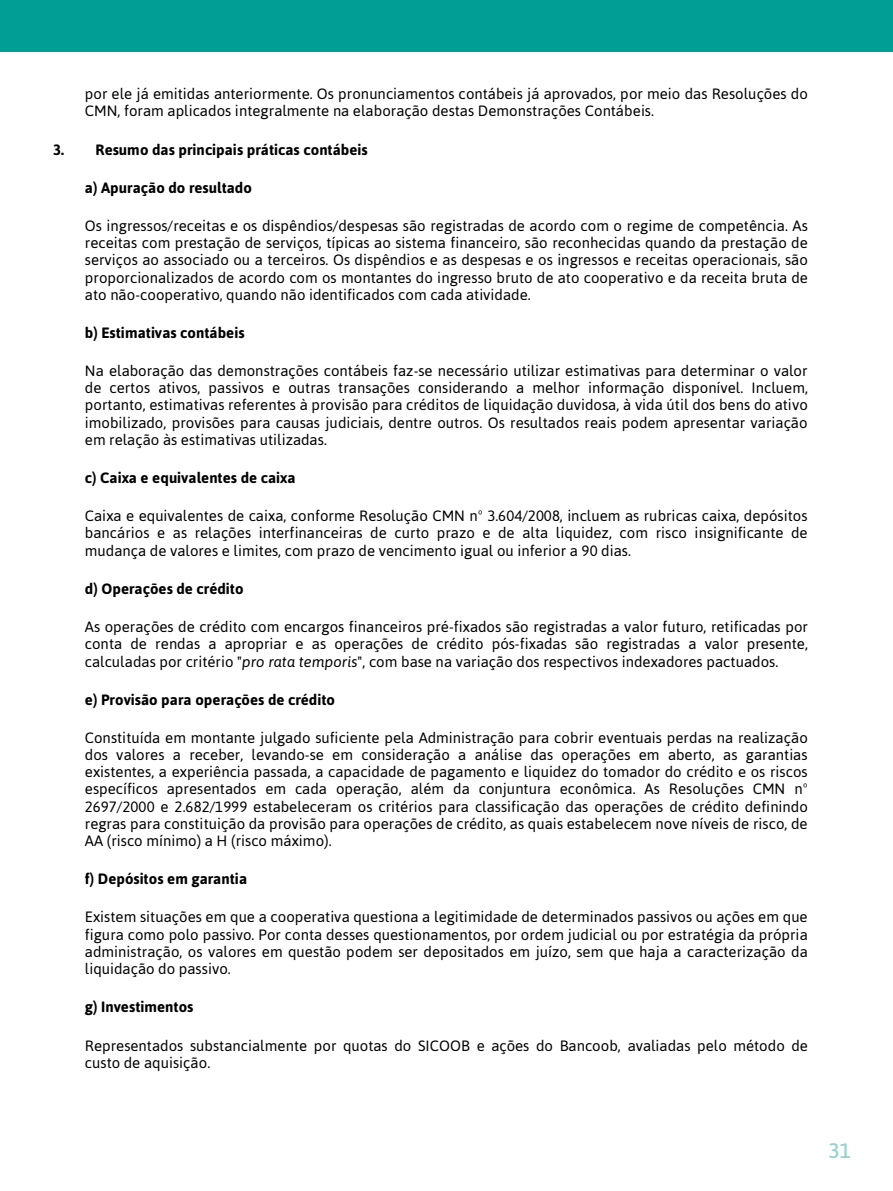
<style>
.page{position:relative;width:893px;height:1191px;background:#fff}
.page>*{position:absolute;margin:0;border:0;box-sizing:border-box;transform-origin:0 0}
.t1{font:500 21px "Asap";color:#98d1cb}
.t2{font:15px/17.2px "Asap";color:#000;text-align:justify}
.t3{font:700 15px "Asap";color:#000}
.s1{font-style:italic}
</style>
<div class="page">
<div style="left:0;top:0;width:893px;height:51px;background:#009e94"></div>
<p class="t2" style="left:85px;top:85px;width:724px">por ele já emitidas anteriormente. Os pronunciamentos contábeis já aprovados, por meio das Resoluções do<br>CMN, foram aplicados integralmente na elaboração destas Demonstrações Contábeis.</p>
<p class="t3" style="left:53px;top:140px;width:316px">3. Resumo das principais práticas contábeis</p>
<p class="t3" style="left:85px;top:179px;width:169px">a) Apuração do resultado</p>
<p class="t2" style="left:85px;top:217px;width:724px">Os ingressos/receitas e os dispêndios/despesas são registradas de acordo com o regime de competência. As receitas com prestação de serviços, típicas ao sistema financeiro, são reconhecidas quando da prestação de serviços ao associado ou a terceiros. Os dispêndios e as despesas e os ingressos e receitas operacionais, são proporcionalizados de acordo com os montantes do ingresso bruto de ato cooperativo e da receita bruta de ato não-cooperativo, quando não identificados com cada atividade.</p>
<p class="t3" style="left:85px;top:324px;width:161px">b) Estimativas contábeis</p>
<p class="t2" style="left:85px;top:362px;width:724px">Na elaboração das demonstrações contábeis faz-se necessário utilizar estimativas para determinar o valor de certos ativos, passivos e outras transações considerando a melhor informação disponível. Incluem, portanto, estimativas referentes à provisão para créditos de liquidação duvidosa, à vida útil dos bens do ativo imobilizado, provisões para causas judiciais, dentre outros. Os resultados reais podem apresentar variação em relação às estimativas utilizadas.</p>
<p class="t3" style="left:85px;top:469px;width:212px">c) Caixa e equivalentes de caixa</p>
<p class="t2" style="left:85px;top:507px;width:724px">Caixa e equivalentes de caixa, conforme Resolução CMN nº 3.604/2008, incluem as rubricas caixa, depósitos bancários e as relações interfinanceiras de curto prazo e de alta liquidez, com risco insignificante de mudança de valores e limites, com prazo de vencimento igual ou inferior a 90 dias.</p>
<p class="t3" style="left:85px;top:580px;width:160px">d) Operações de crédito</p>
<p class="t2" style="left:85px;top:618px;width:724px">As operações de crédito com encargos financeiros pré-fixados são registradas a valor futuro, retificadas por conta de rendas a apropriar e as operações de crédito pós-fixadas são registradas a valor presente, calculadas por critério "<span class="s1">pro rata temporis</span>", com base na variação dos respectivos indexadores pactuados.</p>
<p class="t3" style="left:85px;top:691px;width:252px">e) Provisão para operações de crédito</p>
<p class="t2" style="left:85px;top:728px;width:724px">Constituída em montante julgado suficiente pela Administração para cobrir eventuais perdas na realização dos valores a receber, levando-se em consideração a análise das operações em aberto, as garantias existentes, a experiência passada, a capacidade de pagamento e liquidez do tomador do crédito e os riscos específicos apresentados em cada operação, além da conjuntura econômica. As Resoluções CMN nº 2697/2000 e 2.682/1999 estabeleceram os critérios para classificação das operações de crédito definindo regras para constituição da provisão para operações de crédito, as quais estabelecem nove níveis de risco, de AA (risco mínimo) a H (risco máximo).</p>
<p class="t3" style="left:85px;top:870px;width:164px">f) Depósitos em garantia</p>
<p class="t2" style="left:85px;top:908px;width:724px">Existem situações em que a cooperativa questiona a legitimidade de determinados passivos ou ações em que figura como polo passivo. Por conta desses questionamentos, por ordem judicial ou por estratégia da própria administração, os valores em questão podem ser depositados em juízo, sem que haja a caracterização da liquidação do passivo.</p>
<p class="t3" style="left:85px;top:998px;width:110px">g) Investimentos</p>
<p class="t2" style="left:85px;top:1036px;width:725px">Representados substancialmente por quotas do SICOOB e ações do Bancoob, avaliadas pelo método de custo de aquisição.</p>
<h1 class="t1" style="left:829px;top:1136px;width:24px">31</h1>
</div>
